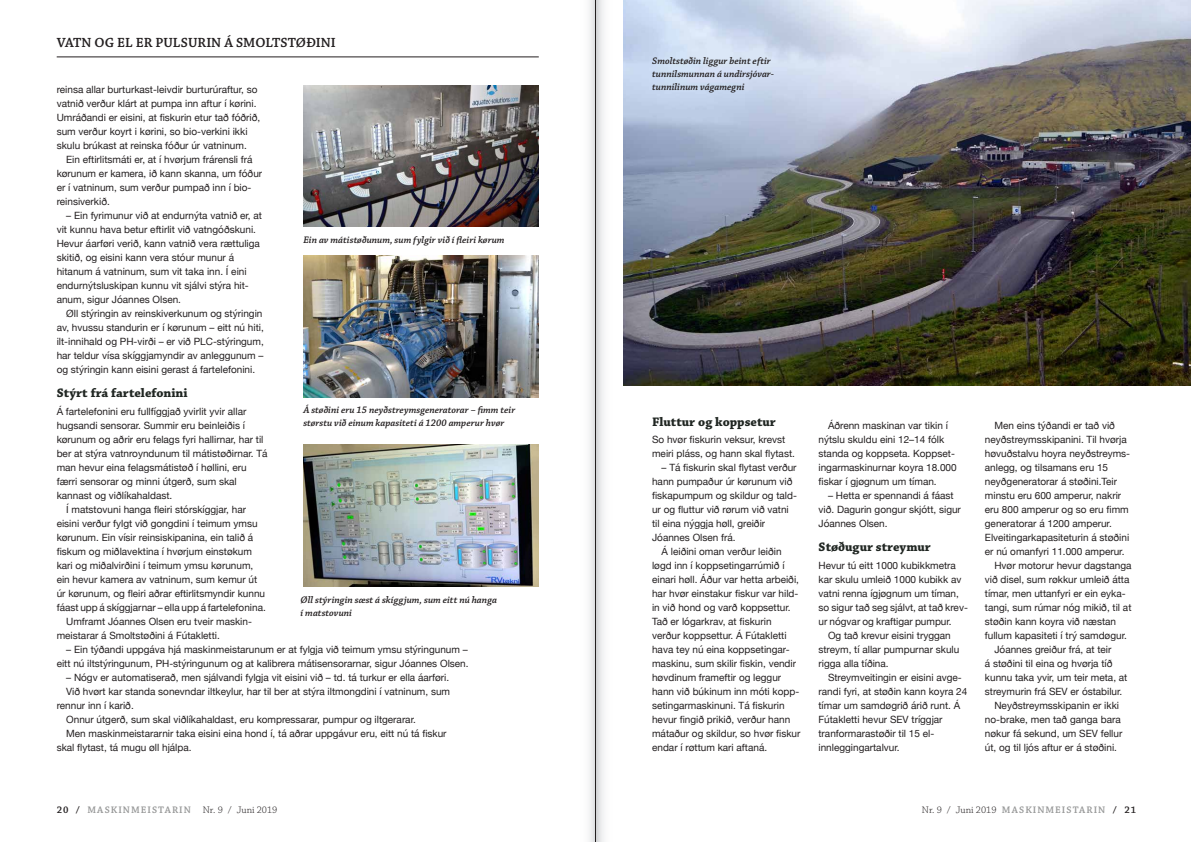
<style>
.page{position:relative;width:1191px;height:842px;background:#fff}
.page>*{position:absolute;margin:0;border:0;box-sizing:border-box;transform-origin:0 0}
.t1{font:600 14px "Chaparral Pro";color:#231f20}
.t2{font:700 13px "Chaparral Pro";color:#202622}
.t3{font:10px/14px "Helvetica Neue";color:#231f20}
.t4{font:italic 600 10px/13px "Chaparral Pro";color:#231f20}
.t5{font:600 10px "Chaparral Pro";letter-spacing:.105em;color:#979898}
.s1{color:#231f20}
.s2{font-weight:300;color:#231f20}
</style>
<div class="page">
<hr style="left:57px;top:57px;width:482px;height:1px;background:#231f20">
<img style="left:303px;top:85px;width:236px;height:142px">
<img style="left:303px;top:256px;width:236px;height:141px">
<img style="left:303px;top:445px;width:236px;height:142px">
<img style="left:623px;top:0;width:568px;height:386px">
<svg style="left:589px;top:0;width:15px;height:842px"></svg>
<hr style="left:595px;top:0;width:1px;height:842px;background:#231f20">
<h1 class="t1" style="left:57px;top:35px;width:280px">VATN OG EL ER PULSURIN Á SMOLTSTØÐINI</h1>
<p class="t3" style="left:57px;top:83px;width:205px">reinsa allar burturkast-leivdir burturúraftur, so vatnið verður klárt at pumpa inn aftur í kørini.<br>Umráðandi er eisini, at fiskurin etur tað fóðrið, sum verður koyrt i kørini, so bio-verkini ikki skulu brúkast at reinska fóður úr vatninum.</p>
<p class="t3" style="left:57px;top:153px;width:207px;text-indent:10px">Ein eftirlitsmáti er, at í hvørjum frárensli frá kørunum er kamera, ið kann skanna, um fóður er í vatninum, sum verður pumpað inn í bio-- reinsiverkið.</p>
<p class="t3" style="left:57px;top:209px;width:207px;text-indent:10px">– Ein fyrimunur við at endurnýta vatnið er, at vit kunnu hava betur eftirlit við vatngóðskuni.<br>Hevur áarføri verið, kann vatnið vera rættuliga skitið, og eisini kann vera stóur munur á hitanum á vatninum, sum vit taka inn. Í eini endurnýtsluskipan kunnu vit sjálvi stýra hit&shy;anum, sigur Jóannes Olsen.</p>
<p class="t3" style="left:57px;top:307px;width:209px;text-indent:10px">Øll stýringin av reinskiverkunum og stýringin av, hvussu standurin er í kørunum – eitt nú hiti, ilt-innihald og PH-virði – er við PLC-stýringum, har teldur vísa skíggjamyndir av anleggunum – og stýringin kann eisini gerast á fartelefonini.</p>
<h2 class="t2" style="left:57px;top:386px;width:132px">Stýrt frá fartelefonini</h2>
<p class="t3" style="left:57px;top:405px;width:191px">Á fartelefonini eru fullfíggjað yvirlit yvir allar</p>
<p class="t3" style="left:57px;top:419px;width:190px">hugsandi sensorar. Summir eru beinleiðis í</p>
<p class="t3" style="left:57px;top:433px;width:208px">kørunum og aðrir eru felags fyri hallirnar, har til</p>
<p class="t3" style="left:57px;top:447px;width:212px">ber at stýra vatnroyndunum til mátistøðirnar. Tá</p>
<p class="t3" style="left:57px;top:461px;width:192px">man hevur eina felagsmátistøð í høllini, eru</p>
<p class="t3" style="left:57px;top:475px;width:182px">færri sensorar og minni útgerð, sum skal</p>
<p class="t3" style="left:57px;top:489px;width:117px">kannast og viðlíkahaldast.</p>
<p class="t3" style="left:66px;top:503px;width:181px">Í matstovuni hanga fleiri stórskíggjar, har</p>
<p class="t3" style="left:57px;top:517px;width:202px">eisini verður fylgt við gongdini í teimum ymsu</p>
<p class="t3" style="left:57px;top:531px;width:198px">kørunum. Ein vísir reinsiskipanina, ein talið á</p>
<p class="t3" style="left:57px;top:545px;width:197px">fiskum og miðlavektina í hvørjum einstøkum</p>
<p class="t3" style="left:57px;top:559px;width:198px">kari og miðalvirðini í teimum ymsu kørunum,</p>
<p class="t3" style="left:57px;top:573px;width:202px">ein hevur kamera av vatninum, sum kemur út</p>
<p class="t3" style="left:57px;top:587px;width:210px">úr kørunum, og fleiri aðrar eftirlitsmyndir kunnu</p>
<p class="t3" style="left:57px;top:601px;width:211px">fáast upp á skíggjarnar – ella upp á fartelefonina.</p>
<p class="t3" style="left:66px;top:615px;width:187px">Umframt Jóannes Olsen eru tveir maskin-</p>
<p class="t3" style="left:57px;top:629px;width:165px">meistarar á Smoltstøðini á Fútakletti.</p>
<p class="t3" style="left:57px;top:643px;width:413px;text-align:right">– Ein týðandi uppgáva hjá maskinmeistarunum er at fylgja við teimum ymsu stýringunum – eitt nú iltstýringunum, PH-stýringunum og at kalibrera mátisensorarnar, sigur Jóannes Olsen.</p>
<p class="t3" style="left:66px;top:671px;width:384px">– Nógv er automatiserað, men sjálvandi fylgja vit eisini við – td. tá turkur er ella áarføri.</p>
<p class="t3" style="left:66px;top:685px;width:385px">Við hvørt kar standa sonevndar iltkeylur, har til ber at stýra iltmongdini í vatninum, sum</p>
<p class="t3" style="left:57px;top:699px;width:79px">rennur inn í karið.</p>
<p class="t3" style="left:66px;top:713px;width:351px">Onnur útgerð, sum skal viðlíkahaldast, eru kompressarar, pumpur og iltgerarar.</p>
<p class="t3" style="left:66px;top:727px;width:382px">Men maskinmeistararnir taka eisini eina hond í, tá aðrar uppgávur eru, eitt nú tá fiskur</p>
<p class="t3" style="left:57px;top:741px;width:136px">skal flytast, tá mugu øll hjálpa.</p>
<p class="t4" style="left:303px;top:233px;width:203px">Ein av mátistøðunum, sum fylgir við í fleiri kørum</p>
<p class="t4" style="left:303px;top:404px;width:213px">Á støðini eru 15 neyðstreymsgeneratorar – fimm teir størstu við einum kapasiteti á 1200 amperur hvør</p>
<p class="t4" style="left:301px;top:594px;width:198px">Øll stýringin sæst á skíggjum, sum eitt nú hanga í matstovuni</p>
<p class="t4" style="left:652px;top:55px;width:123px">Smoltstøðin liggur beint eftir tunnilsmunnan á undirsjóvar&shy;tunnilinum vágamegni</p>
<h2 class="t2" style="left:652px;top:414px;width:125px">Fluttur og koppsetur</h2>
<p class="t3" style="left:652px;top:433px;width:144px">So hvør fiskurin veksur, krevst meiri pláss, og hann skal flytast.</p>
<p class="t3" style="left:652px;top:461px;width:146px;text-indent:10px">– Tá fiskurin skal flytast verður hann pumpaður úr kørunum við fiskapumpum og skildur og tald&shy;ur og fluttur við rørum við vatni til eina nýggja høll, greiðir<br>Jóannes Olsen frá.</p>
<p class="t3" style="left:652px;top:545px;width:150px;text-indent:10px">Á leiðini oman verður leiðin løgd inn í koppsetingarrúmið í einari høll. Áður var hetta arbeiði, har hvør einstakur fiskur var hild&shy;in við hond og varð koppsettur.<br>Tað er lógarkrav, at fiskurin verður koppsettur. Á Fútakletti hava tey nú eina koppsetingar&shy;maskinu, sum skilir fiskin, vendir høvdinum frameftir og leggur hann við búkinum inn móti kopp&shy;setingarmaskinuni. Tá fiskurin hevur fingið prikið, verður hann mátaður og skildur, so hvør fiskur endar í røttum kari aftaná.</p>
<p class="t3" style="left:818px;top:419px;width:140px;text-indent:10px">Áðrenn maskinan var tikin í nýtslu skuldu eini 12–14 fólk standa og koppseta. Koppset&shy;ingarmaskinurnar koyra 18.000 fiskar í gjøgnum um tíman.</p>
<p class="t3" style="left:818px;top:489px;width:144px;text-indent:10px">– Hetta er spennandi á fáast við. Dagurin gongur skjótt, sigur<br>Jóannes Olsen.</p>
<h2 class="t2" style="left:818px;top:540px;width:114px">Støðugur streymur</h2>
<p class="t3" style="left:818px;top:559px;width:139px">Hevur tú eitt 1000 kubikkmetra</p>
<p class="t3" style="left:818px;top:573px;width:144px">kar skulu umleið 1000 kubikk av</p>
<p class="t3" style="left:818px;top:587px;width:142px">vatni renna ígjøgnum um tíman,</p>
<p class="t3" style="left:818px;top:601px;width:151px">so sigur tað seg sjálvt, at tað krev-</p>
<p class="t3" style="left:818px;top:615px;width:135px">ur nógvar og kraftigar pumpur.</p>
<p class="t3" style="left:828px;top:629px;width:124px">Og tað krevur eisini tryggan</p>
<p class="t3" style="left:818px;top:643px;width:142px">streym, tí allar pumpurnar skulu</p>
<p class="t3" style="left:818px;top:657px;width:72px">rigga alla tíðina.</p>
<p class="t3" style="left:828px;top:671px;width:135px">Streymveitingin er eisini avge-</p>
<p class="t3" style="left:818px;top:685px;width:150px">randi fyri, at støðin kann koyra 24</p>
<p class="t3" style="left:818px;top:699px;width:143px">tímar um samdøgrið árið runt. Á</p>
<p class="t3" style="left:818px;top:713px;width:126px">Fútakletti hevur SEV tríggjar</p>
<p class="t3" style="left:818px;top:727px;width:116px">tranformarastøðir til 15 el-</p>
<p class="t3" style="left:818px;top:741px;width:83px">innleggingartalvur.</p>
<p class="t3" style="left:994px;top:419px;width:122px">Men eins týðandi er tað við</p>
<p class="t3" style="left:985px;top:433px;width:143px">neyðstreymsskipanini. Til hvørja</p>
<p class="t3" style="left:985px;top:447px;width:147px">høvuðstalvu hoyra neyðstreyms-</p>
<p class="t3" style="left:985px;top:461px;width:125px">anlegg, og tilsamans eru 15</p>
<p class="t3" style="left:985px;top:475px;width:134px">neyðgeneratorar á støðini.Teir</p>
<p class="t3" style="left:985px;top:489px;width:138px">minstu eru 600 amperur, nakrir</p>
<p class="t3" style="left:985px;top:503px;width:145px">eru 800 amperur og so eru fimm</p>
<p class="t3" style="left:985px;top:517px;width:128px">generatorar á 1200 amperur.</p>
<p class="t3" style="left:985px;top:531px;width:146px">Elveitingarkapasiteturin á støðini</p>
<p class="t3" style="left:985px;top:545px;width:141px">er nú omanfyri 11.000 amperur.</p>
<p class="t3" style="left:994px;top:559px;width:139px">Hvør motorur hevur dagstanga</p>
<p class="t3" style="left:985px;top:573px;width:146px">við disel, sum røkkur umleið átta</p>
<p class="t3" style="left:985px;top:587px;width:142px">tímar, men uttanfyri er ein eyka-</p>
<p class="t3" style="left:985px;top:601px;width:148px">tangi, sum rúmar nóg mikið, til at</p>
<p class="t3" style="left:985px;top:615px;width:133px">støðin kann koyra við næstan</p>
<p class="t3" style="left:985px;top:629px;width:143px">fullum kapasiteti í trý samdøgur.</p>
<p class="t3" style="left:994px;top:643px;width:119px">Jóannes greiður frá, at teir</p>
<p class="t3" style="left:985px;top:657px;width:129px">á støðini til eina og hvørja tíð</p>
<p class="t3" style="left:985px;top:671px;width:144px">kunnu taka yvir, um teir meta, at</p>
<p class="t3" style="left:985px;top:685px;width:139px">streymurin frá SEV er óstabilur.</p>
<p class="t3" style="left:994px;top:699px;width:126px">Neyðstreymsskipanin er ikki</p>
<p class="t3" style="left:985px;top:713px;width:137px">no-brake, men tað ganga bara</p>
<p class="t3" style="left:985px;top:727px;width:139px">nøkur fá sekund, um SEV fellur</p>
<p class="t3" style="left:985px;top:741px;width:134px">út, og til ljós aftur er á støðini.</p>
<p class="t5" style="left:57px;top:804px;width:222px"><span class="s1">20 /</span> MASKINMEISTARIN <span class="s2">Nr. 9 / Juni 2019</span></p>
<p class="t5" style="left:922px;top:804px;width:216px"><span class="s2">Nr. 9 / Juni 2019</span> MASKINMEISTARIN <span class="s1">/ 21</span></p>
</div>
